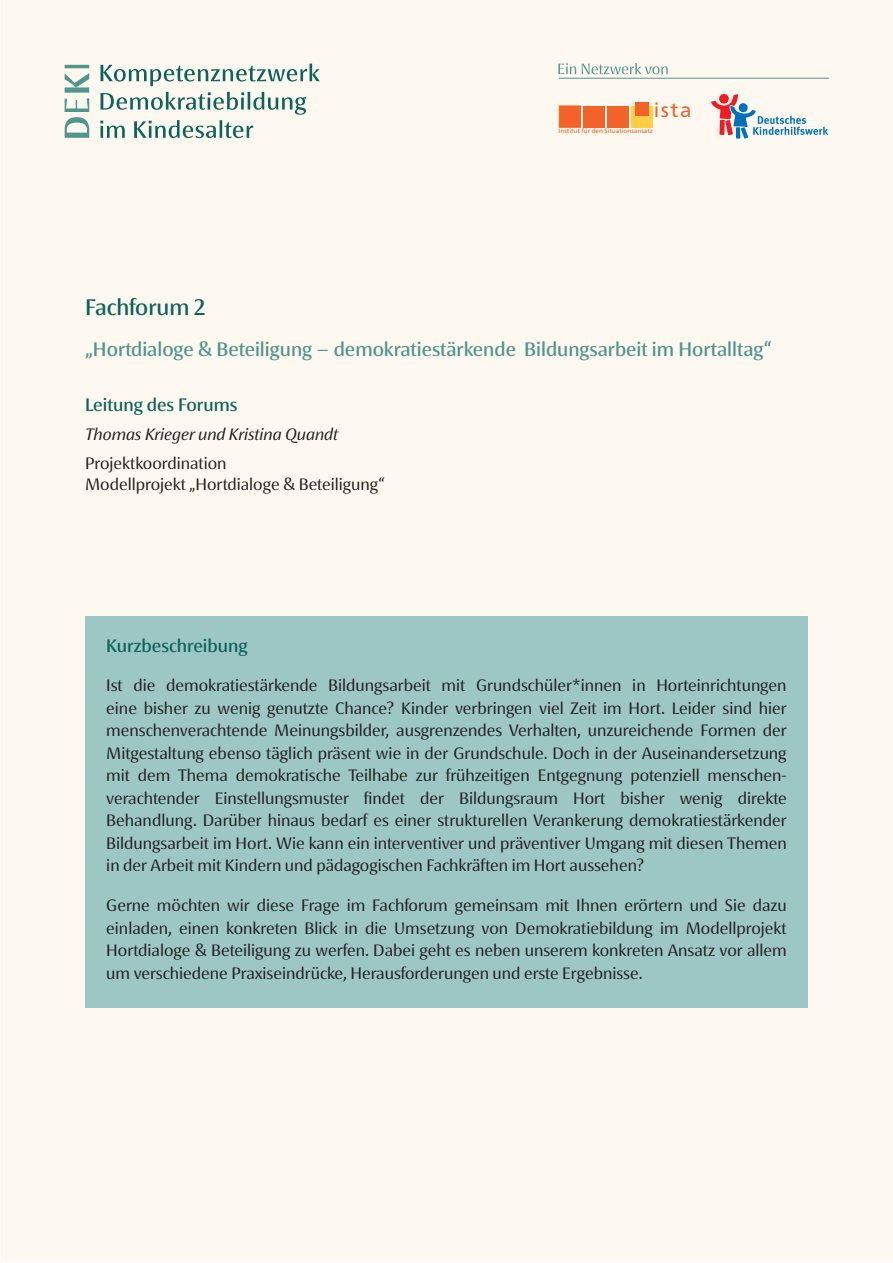
<style>
.page{position:relative;width:893px;height:1263px;background:#fff}
.page>*{position:absolute;margin:0;border:0;box-sizing:border-box;transform-origin:0 0}
.t1{font:600 22.5px "Koning Display";color:#0e6359}
.t2{font:20.4px "Frutiger Neue 1450 Pro";color:#f2622a}
.t3{font:600 19.5px "Koning Display";color:#51958c}
.t4{font:600 18px "Koning Display";color:#0e6359}
.t5{font:16.5px/22.5px "Koning Display";color:#231f20;text-align:justify}
.t6{font:italic 16.5px "Koning Display";color:#231f20}
.t7{font:6.3px "Frutiger Neue 1450 Pro";color:#f2622a}
</style>
<div class="page">
<div style="left:1px;top:1px;width:891px;height:1261px;background:#fef9f0"></div>
<svg style="left:65px;top:65px;width:24px;height:73px"></svg>
<svg style="left:100px;top:92px;width:206px;height:46px"></svg>
<svg style="left:101px;top:64px;width:219px;height:22px"></svg>
<svg style="left:558px;top:63px;width:18px;height:11px"></svg>
<svg style="left:582px;top:63px;width:86px;height:11px"></svg>
<hr style="left:559px;top:78px;width:270px;height:1px;background:#51958c">
<div style="left:559px;top:106px;width:22px;height:21px;background:#f2622a;border:1px solid #eb6823"></div>
<div style="left:583px;top:106px;width:22px;height:21px;background:#f2622a"></div>
<div style="left:607px;top:106px;width:22px;height:21px;background:#f2622a"></div>
<div style="left:631px;top:106px;width:22px;height:21px;background:#ffcf43"></div>
<div style="left:635px;top:102px;width:13px;height:13px;background:#f2622a"></div>
<svg style="left:711px;top:94px;width:117px;height:45px"></svg>
<div style="left:85px;top:617px;width:723px;height:391px;background:#9cc7c4"></div>
<p class="t2" style="left:654px;top:94px;width:39px">ista</p>
<p class="t7" style="left:559px;top:127px;width:96px">Institut für den Situationsansatz</p>
<h1 class="t1" style="left:85px;top:293px;width:122px">Fachforum 2</h1>
<p class="t3" style="left:85px;top:336px;width:688px">„Hortdialoge &amp; Beteiligung – demokratiestärkende Bildungsarbeit im Hortalltag“</p>
<p class="t4" style="left:85px;top:394px;width:154px">Leitung des Forums</p>
<p class="t6" style="left:85px;top:424px;width:255px">Thomas Krieger und Kristina Quandt</p>
<p class="t5" style="left:85px;top:453px;width:301px;line-height:20.5px">Projektkoordination<br>Modellprojekt „Hortdialoge &amp; Beteiligung“</p>
<p class="t4" style="left:106px;top:634px;width:143px">Kurzbeschreibung</p>
<p class="t5" style="left:106px;top:674px;width:682px">Ist die demokratiestärkende Bildungsarbeit mit Grundschüler*innen in Horteinrichtungen eine bisher zu wenig genutzte Chance? Kinder verbringen viel Zeit im Hort. Leider sind hier menschenverachtende Meinungsbilder, ausgrenzendes Verhalten, unzureichende Formen der Mitgestaltung ebenso täglich präsent wie in der Grundschule. Doch in der Auseinandersetzung mit dem Thema demokratische Teilhabe zur frühzeitigen Entgegnung potenziell menschen&shy;verachtender Einstellungsmuster findet der Bildungsraum Hort bisher wenig direkte Behandlung. Darüber hinaus bedarf es einer strukturellen Verankerung demokratiestärkender Bildungsarbeit im Hort. Wie kann ein interventiver und präventiver Umgang mit diesen Themen in der Arbeit mit Kindern und pädagogischen Fachkräften im Hort aussehen?</p>
<p class="t5" style="left:106px;top:893px;width:682px">Gerne möchten wir diese Frage im Fachforum gemeinsam mit Ihnen erörtern und Sie dazu einladen, einen konkreten Blick in die Umsetzung von Demokratiebildung im Modellprojekt Hortdialoge &amp; Beteiligung zu werfen. Dabei geht es neben unserem konkreten Ansatz vor allem um verschiedene Praxiseindrücke, Herausforderungen und erste Ergebnisse.</p>
</div>
